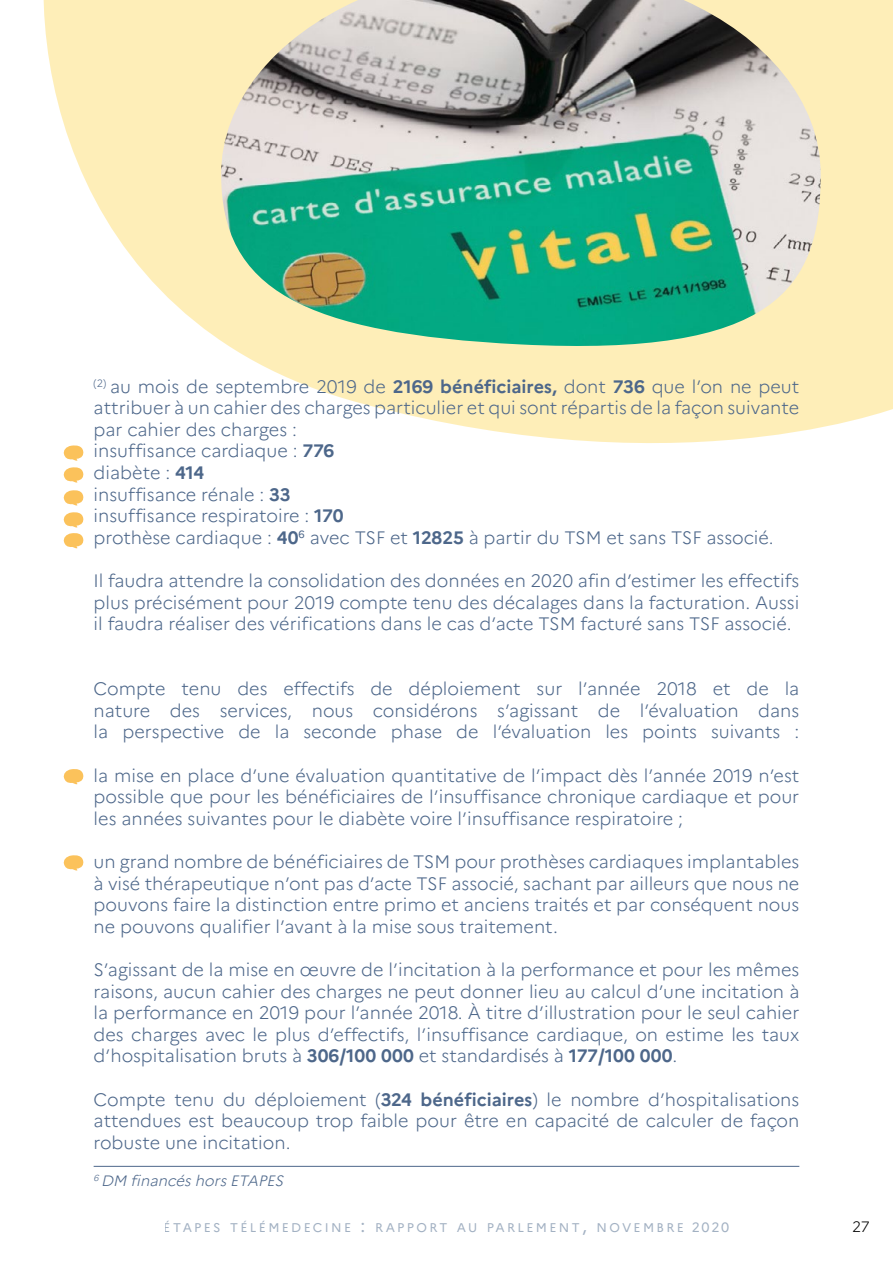
<style>
.page{position:relative;width:893px;height:1263px;background:#fff}
.page>*{position:absolute;margin:0;border:0;box-sizing:border-box;transform-origin:0 0}
.t1{font:300 18px/21.6px "Marianne";color:#4d678a;text-align:justify}
.t2{font:italic 300 15px "Marianne";color:#4d678a}
.t3{font:300 15px "Marianne";color:#000}
.t4{font:12.6px "Marianne";letter-spacing:.185em;color:#4d698b}
.s1{font-weight:700}
.s2{font-size:18px}
.s3{font-size:13.5px}
</style>
<div class="page">
<svg style="left:43px;top:0;width:850px;height:443px;fill:#feeeb8"></svg>
<svg style="left:63px;top:467px;width:21px;height:16px"></svg>
<svg style="left:63px;top:490px;width:21px;height:16px"></svg>
<svg style="left:63px;top:512px;width:21px;height:36px"></svg>
<hr style="left:94px;top:1166px;width:705px;height:1px;background:#4d678a">
<img style="left:221px;top:0;width:600px;height:348px">
<svg style="left:63px;top:445px;width:21px;height:16px"></svg>
<svg style="left:63px;top:855px;width:21px;height:16px"></svg>
<svg style="left:63px;top:769px;width:21px;height:15px"></svg>
<p class="t1" style="left:94px;top:375px;width:707px;text-align:left"><sup>(2)</sup> au mois de septembre 2019 de <span class="s1">2169 bénéficiaires,</span> dont <span class="s1">736</span> que l’on ne peut attribuer à un cahier des charges particulier et qui sont répartis de la façon suivante par cahier des charges :<br>insuffisance cardiaque : <span class="s1">776<br></span>diabète : <span class="s1">414<br></span>insuffisance rénale : <span class="s1">33<br></span>insuffisance respiratoire : <span class="s1">170<br></span>prothèse cardiaque : <span class="s1">40</span><sup>6</sup> avec TSF et <span class="s1">12825</span> à partir du TSM et sans TSF associé.</p>
<p class="t1" style="left:94px;top:570px;width:707px">Il faudra attendre la consolidation des données en 2020 afin d’estimer les effectifs plus précisément pour 2019 compte tenu des décalages dans la facturation. Aussi il faudra réaliser des vérifications dans le cas d’acte TSM facturé sans TSF associé.</p>
<p class="t1" style="left:94px;top:678px;width:707px">Compte tenu des effectifs de déploiement sur l’année 2018 et de la nature des services, nous considérons s’agissant de l’évaluation dans la perspective de la seconde phase de l’évaluation les points suivants :</p>
<p class="t1" style="left:94px;top:764px;width:707px">la mise en place d’une évaluation quantitative de l’impact dès l’année 2019 n’est possible que pour les bénéficiaires de l’insuffisance chronique cardiaque et pour les années suivantes pour le diabète voire l’insuffisance respiratoire ;</p>
<p class="t1" style="left:94px;top:851px;width:707px">un grand nombre de bénéficiaires de TSM pour prothèses cardiaques implantables à visé thérapeutique n’ont pas d’acte TSF associé, sachant par ailleurs que nous ne pouvons faire la distinction entre primo et anciens traités et par conséquent nous ne pouvons qualifier l’avant à la mise sous traitement.</p>
<p class="t1" style="left:94px;top:959px;width:707px">S’agissant de la mise en œuvre de l’incitation à la performance et pour les mêmes raisons, aucun cahier des charges ne peut donner lieu au calcul d’une incitation à la performance en 2019 pour l’année 2018. À titre d’illustration pour le seul cahier des charges avec le plus d’effectifs, l’insuffisance cardiaque, on estime les taux d’hospitalisation bruts à <span class="s1">306/100 000</span> et standardisés à <span class="s1">177/100 000</span>.</p>
<p class="t1" style="left:94px;top:1088px;width:707px">Compte tenu du déploiement (<span class="s1">324 bénéficiaires</span>) le nombre d’hospitalisations attendues est beaucoup trop faible pour être en capacité de calculer de façon robuste une incitation.</p>
<p class="t2" style="left:94px;top:1171px;width:195px"><sup>6</sup> DM financéshorsETAPES</p>
<p class="t4" style="left:164px;top:1220px;width:567px">ÉTAPES TÉLÉMEDECINE <span class="s2">:</span> RAPPORT AU PARLEMENT<span class="s2">,</span> NOVEMBRE <span class="s3">2020</span></p>
<p class="t3" style="left:852px;top:1217px;width:19px">27</p>
</div>
